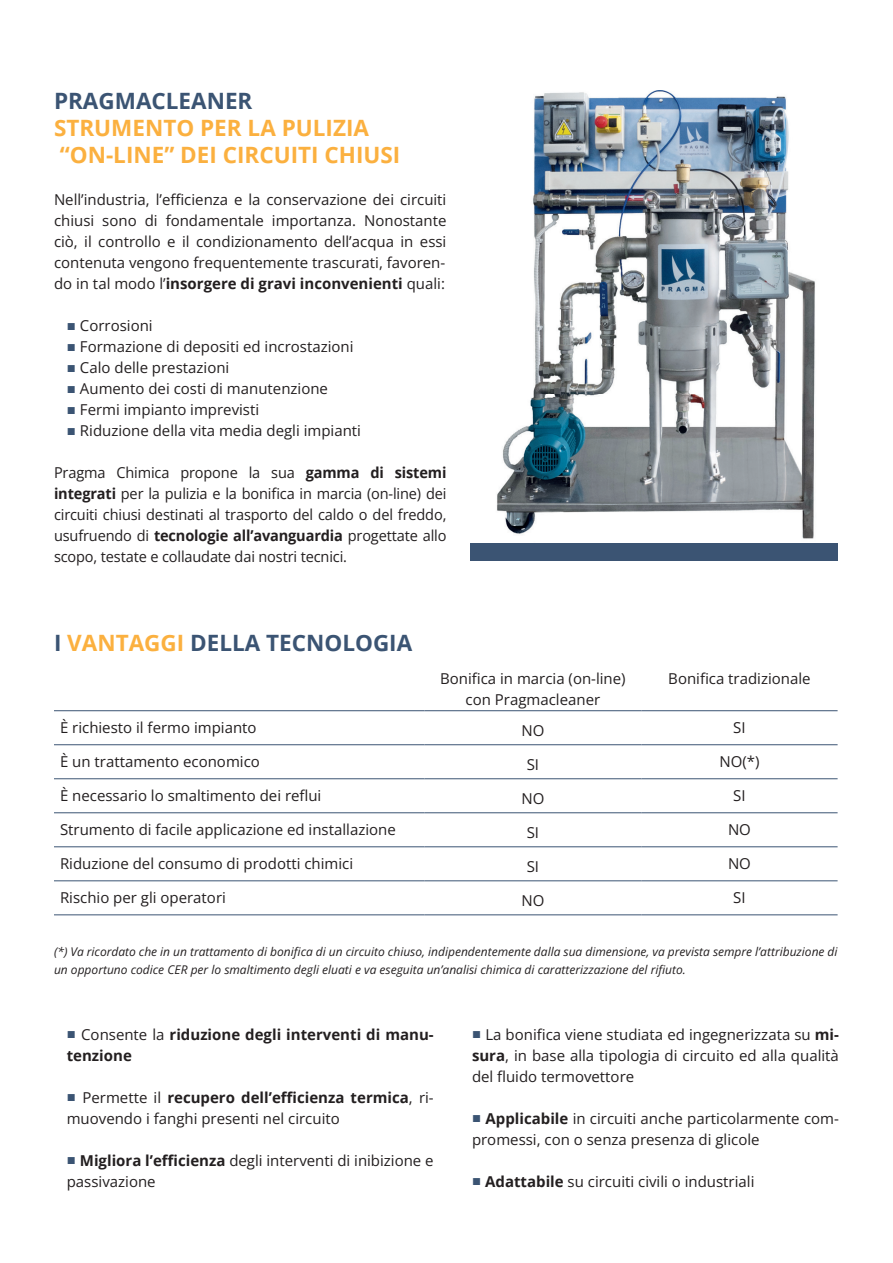
<style>
.page{position:relative;width:893px;height:1263px;background:#fff}
.page>*{position:absolute;margin:0;border:0;box-sizing:border-box;transform-origin:0 0}
.t1{font:700 22.5px "Open Sans";color:#fbb03f}
.t2{font:700 22.5px "Open Sans";color:#3b5473}
.t3{font:15px/21px "Open Sans";color:#231f20;text-align:justify}
.t4{font:700 15px/21px "Open Sans";color:#231f20}
.t5{font:italic 12px/18px "Open Sans";color:#231f20}
.s1{font-weight:400}
.s2{font-family:"Arial";color:#3b5473}
.s3{font-weight:700}
.s4{color:#fbb03f}
.s5{font-family:"Arial";font-weight:400;color:#3b5473}
</style>
<div class="page">
<div style="left:470px;top:543px;width:368px;height:17px;background:#3b5473"></div>
<img style="left:497px;top:90px;width:318px;height:449px">
<hr style="left:54px;top:710px;width:370px;height:1px;background:#3b5473">
<hr style="left:424px;top:710px;width:217px;height:1px;background:#3b5473">
<hr style="left:641px;top:710px;width:197px;height:1px;background:#3b5473">
<hr style="left:54px;top:744px;width:370px;height:1px;background:#3b5473">
<hr style="left:424px;top:744px;width:217px;height:1px;background:#3b5473">
<hr style="left:641px;top:744px;width:197px;height:1px;background:#3b5473">
<hr style="left:54px;top:778px;width:370px;height:1px;background:#3b5473">
<hr style="left:424px;top:778px;width:217px;height:1px;background:#3b5473">
<hr style="left:641px;top:778px;width:197px;height:1px;background:#3b5473">
<hr style="left:54px;top:812px;width:370px;height:1px;background:#3b5473">
<hr style="left:424px;top:812px;width:217px;height:1px;background:#3b5473">
<hr style="left:641px;top:812px;width:197px;height:1px;background:#3b5473">
<hr style="left:54px;top:846px;width:370px;height:1px;background:#3b5473">
<hr style="left:424px;top:846px;width:217px;height:1px;background:#3b5473">
<hr style="left:641px;top:846px;width:197px;height:1px;background:#3b5473">
<hr style="left:54px;top:880px;width:370px;height:1px;background:#3b5473">
<hr style="left:424px;top:880px;width:217px;height:1px;background:#3b5473">
<hr style="left:641px;top:880px;width:197px;height:1px;background:#3b5473">
<hr style="left:54px;top:914px;width:370px;height:1px;background:#3b5473">
<hr style="left:424px;top:914px;width:217px;height:1px;background:#3b5473">
<hr style="left:641px;top:914px;width:197px;height:1px;background:#3b5473">
<p class="t2" style="left:54px;top:85px;width:200px">PRAGMACLEANER</p>
<p class="t1" style="left:54px;top:112px;width:317px">STRUMENTO PER LA PULIZIA</p>
<p class="t1" style="left:60px;top:139px;width:342px">“ON-LINE” DEI CIRCUITI CHIUSI</p>
<p class="t3" style="left:54px;top:189px;width:394px">Nell’industria, l’efficienza e la conservazione dei circuiti chiusi sono di fondamentale importanza. Nonostante ciò, il controllo e il condizionamento dell’acqua in essi contenuta vengono frequentemente trascurati, favoren-</p>
<p class="t4" style="left:54px;top:273px;width:392px"><span class="s1">do in tal modo l’</span>insorgere di gravi inconvenienti <span class="s1">quali:</span></p>
<p class="t3" style="left:67px;top:315px;width:87px"><span class="s2">■</span> Corrosioni</p>
<p class="t3" style="left:67px;top:336px;width:288px"><span class="s2">■</span> Formazione di depositi ed incrostazioni</p>
<p class="t3" style="left:67px;top:357px;width:164px"><span class="s2">■</span> Calo delle prestazioni</p>
<p class="t3" style="left:67px;top:378px;width:263px"><span class="s2">■</span> Aumento dei costi di manutenzione</p>
<p class="t3" style="left:67px;top:399px;width:194px"><span class="s2">■</span> Fermi impianto imprevisti</p>
<p class="t3" style="left:67px;top:420px;width:296px"><span class="s2">■</span> Riduzione della vita media degli impianti</p>
<p class="t3" style="left:54px;top:462px;width:394px">Pragma Chimica propone la sua <span class="s3">gamma di sistemi integrati</span> per la pulizia e la bonifica in marcia (on-line) dei circuiti chiusi destinati al trasporto del caldo o del freddo, usufruendo di <span class="s3">tecnologie all’avanguardia</span> progettate allo scopo, testate e collaudate dai nostri tecnici.</p>
<p class="t2" style="left:54px;top:627px;width:360px">I <span class="s4">VANTAGGI</span> DELLA TECNOLOGIA</p>
<p class="t3" style="left:440px;top:667px;width:187px">Bonifica in marcia (on-line)</p>
<p class="t3" style="left:466px;top:688px;width:136px">con Pragmacleaner</p>
<p class="t3" style="left:668px;top:667px;width:144px">Bonifica tradizionale</p>
<p class="t3" style="left:60px;top:716px;width:198px">È richiesto il fermo impianto</p>
<p class="t3" style="left:521px;top:719px;width:24px">NO</p>
<p class="t3" style="left:733px;top:716px;width:14px">SI</p>
<p class="t3" style="left:60px;top:750px;width:201px">È un trattamento economico</p>
<p class="t3" style="left:527px;top:753px;width:14px">SI</p>
<p class="t3" style="left:719px;top:750px;width:42px">NO(*)</p>
<p class="t3" style="left:60px;top:784px;width:263px">È necessario lo smaltimento dei reflui</p>
<p class="t3" style="left:521px;top:787px;width:24px">NO</p>
<p class="t3" style="left:733px;top:784px;width:14px">SI</p>
<p class="t3" style="left:60px;top:818px;width:337px">Strumento di facile applicazione ed installazione</p>
<p class="t3" style="left:527px;top:821px;width:14px">SI</p>
<p class="t3" style="left:728px;top:818px;width:24px">NO</p>
<p class="t3" style="left:60px;top:852px;width:295px">Riduzione del consumo di prodotti chimici</p>
<p class="t3" style="left:527px;top:855px;width:14px">SI</p>
<p class="t3" style="left:728px;top:852px;width:24px">NO</p>
<p class="t3" style="left:60px;top:886px;width:167px">Rischio per gli operatori</p>
<p class="t3" style="left:521px;top:889px;width:24px">NO</p>
<p class="t3" style="left:733px;top:886px;width:14px">SI</p>
<p class="t5" style="left:54px;top:942px;width:785px">(*) Va ricordato che in un trattamento di bonifica di un circuito chiuso, indipendentemente dalla sua dimensione, va prevista sempre l’attribuzione di un opportuno codice CER per lo smaltimento degli eluati e va eseguita un’analisi chimica di caratterizzazione del rifiuto.</p>
<p class="t4" style="left:67px;top:1023px;width:368px"><span class="s5">■</span> <span class="s1">Consente la</span> riduzione degli interventi di manu&shy;tenzione</p>
<p class="t3" style="left:67px;top:1086px;width:368px"><span class="s2">■</span> Permette il <span class="s3">recupero dell’efficienza termica</span>, ri&shy;muovendo i fanghi presenti nel circuito</p>
<p class="t3" style="left:67px;top:1149px;width:368px"><span class="s2">■</span> <span class="s3">Migliora l’efficienza</span> degli interventi di inibizione e passivazione</p>
<p class="t3" style="left:472px;top:1023px;width:368px"><span class="s2">■</span> La bonifica viene studiata ed ingegnerizzata su <span class="s3">mi&shy;sura</span>, in base alla tipologia di circuito ed alla qualità del fluido termovettore</p>
<p class="t3" style="left:472px;top:1107px;width:368px"><span class="s2">■</span> <span class="s3">Applicabile</span> in circuiti anche particolarmente com&shy;promessi, con o senza presenza di glicole</p>
<p class="t3" style="left:472px;top:1170px;width:284px"><span class="s2">■</span> <span class="s3">Adattabile</span> su circuiti civili o industriali</p>
</div>
